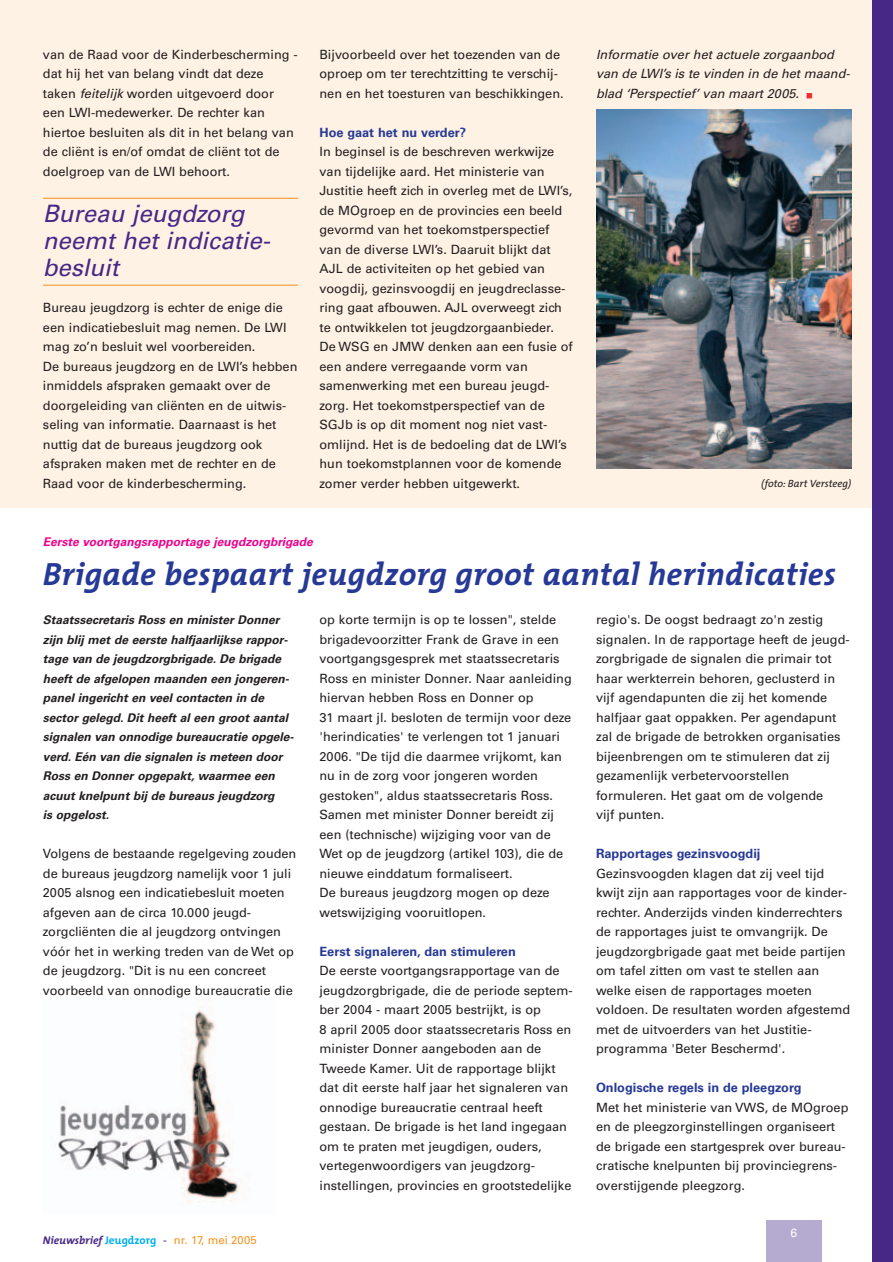
<style>
.page{position:relative;width:893px;height:1262px;background:#fff}
.page>*{position:absolute;margin:0;border:0;box-sizing:border-box;transform-origin:0 0}
.t1{font:italic 700 32.25px "The Mix";letter-spacing:.01em;color:#263996}
.t2{font:italic 24px/27px "Univers";color:#472887}
.t3{font:12.75px/19.5px "Univers";color:#231f20}
.t4{font:700 12.75px "Univers";color:#263996}
.t5{font:italic 12.75px/19.5px "Univers";letter-spacing:-.005em;color:#231f20}
.t6{font:italic 700 12px/19.5px "Univers";color:#231f20}
.t7{font:italic 700 12px "Univers";color:#ed028c}
.t8{font:12px "Univers";color:#fff}
.t9{font:11.25px "Univers";color:#f6911e}
.t10{font:italic 10.5px "The Mix";color:#231f20}
.s1{font-style:italic}
.s2{font-family:"The Mix";font-weight:700;font-style:italic;color:#472887}
.s3{font-family:"The Mix";font-weight:700;color:#00aeef}
.s4{color:#472887}
</style>
<div class="page">
<div style="left:0;top:0;width:892px;height:507px;background:#fef2e4"></div>
<div style="left:766px;top:1220px;width:55px;height:42px;background:#b5aad0"></div>
<hr style="left:43px;top:198px;width:255px;height:1px;background:#f6911e">
<hr style="left:43px;top:285px;width:255px;height:1px;background:#f6911e">
<div style="left:872px;top:0;width:20px;height:1262px;background:#472887"></div>
<img style="left:57px;top:1006px;width:182px;height:197px">
<img style="left:596px;top:110px;width:255px;height:358px">
<p class="t3" style="left:43px;top:45px;width:256px">van de Raad voor de Kinderbescherming - dat hij het van belang vindt dat deze taken <span class="s1">feitelijk</span> worden uitgevoerd door een LWI-medewerker. De rechter kan hiertoe besluiten als dit in het belang van de cliënt is en/of omdat de cliënt tot de doelgroep van de LWI behoort.</p>
<h2 class="t2" style="left:43px;top:202px;width:229px">Bureau jeugdzorg neemt het indicatie&shy;besluit</h2>
<p class="t3" style="left:43px;top:299px;width:256px">Bureau jeugdzorg is echter de enige die een indicatiebesluit mag nemen. De LWI mag zo’n besluit wel voorbereiden.<br>De bureaus jeugdzorg en de LWI’s hebben inmiddels afspraken gemaakt over de doorgeleiding van cliënten en de uitwis&shy;seling van informatie. Daarnaast is het nuttig dat de bureaus jeugdzorg ook afspraken maken met de rechter en de Raad voor de kinderbescherming.</p>
<p class="t3" style="left:319px;top:45px;width:246px">Bijvoorbeeld over het toezenden van de oproep om ter terechtzitting te verschij&shy;nen en het toesturen van beschikkingen.</p>
<p class="t4" style="left:319px;top:127px;width:148px">Hoe gaat het nu verder?</p>
<p class="t3" style="left:319px;top:143px;width:255px">In beginsel is de beschreven werkwijze van tijdelijke aard. Het ministerie van Justitie heeft zich in overleg met de LWI’s, de MOgroep en de provincies een beeld gevormd van het toekomstperspectief van de diverse LWI’s. Daaruit blijkt dat AJL de activiteiten op het gebied van voogdij, gezinsvoogdij en jeugdreclasse&shy;ring gaat afbouwen. AJL overweegt zich te ontwikkelen tot jeugdzorgaanbieder.<br>De WSG en JMW denken aan een fusie of een andere verregaande vorm van samenwerking met een bureau jeugd&shy;zorg. Het toekomstperspectief van de SGJb is op dit moment nog niet vast&shy;omlijnd. Het is de bedoeling dat de LWI’s hun toekomstplannen voor de komende zomer verder hebben uitgewerkt.</p>
<p class="t5" style="left:596px;top:45px;width:255px">Informatie over het actuele zorgaanbod van de LWI’s is te vinden in de het maand&shy;blad ‘Perspectief’ van maart 2005.</p>
<p class="t10" style="left:761px;top:479px;width:92px">(foto: Bart Versteeg)</p>
<p class="t7" style="left:43px;top:537px;width:271px">Eerste voortgangsrapportage jeugdzorgbrigade</p>
<h1 class="t1" style="left:43px;top:560px;width:794px">Brigade bespaart jeugdzorg groot aantal herindicaties</h1>
<p class="t6" style="left:43px;top:611px;width:252px">Staatssecretaris Ross en minister Donner zijn blij met de eerste halfjaarlijkse rappor&shy;tage van de jeugdzorgbrigade. De brigade heeft de afgelopen maanden een jongeren&shy;panel ingericht en veel contacten in de sector gelegd. Dit heeft al een groot aantal signalen van onnodige bureaucratie opgele&shy;verd. Eén van die signalen is meteen door Ross en Donner opgepakt, waarmee een acuut knelpunt bij de bureaus jeugdzorg<br>is opgelost.</p>
<p class="t3" style="left:43px;top:845px;width:255px">Volgens de bestaande regelgeving zouden de bureaus jeugdzorg namelijk voor 1 juli 2005 alsnog een indicatiebesluit moeten afgeven aan de circa 10.000 jeugd&shy;zorgcliënten die al jeugdzorg ontvingen vóór het in werking treden van de Wet op de jeugdzorg. "Dit is nu een concreet voorbeeld van onnodige bureaucratie die</p>
<p class="t9" style="left:43px;top:1236px;width:215px"><span class="s2">Nieuwsbrief</span> <span class="s3">Jeugdzorg</span> <span class="s4">-</span> nr. 17, mei 2005</p>
<p class="t3" style="left:319px;top:611px;width:254px">op korte termijn is op te lossen", stelde brigadevoorzitter Frank de Grave in een voortgangsgesprek met staatssecretaris Ross en minister Donner. Naar aanleiding hiervan hebben Ross en Donner op<br>31 maart jl. besloten de termijn voor deze 'herindicaties' te verlengen tot 1 januari 2006. "De tijd die daarmee vrijkomt, kan nu in de zorg voor jongeren worden gestoken", aldus staatssecretaris Ross.<br>Samen met minister Donner bereidt zij een (technische) wijziging voor van de Wet op de jeugdzorg (artikel 103), die de nieuwe einddatum formaliseert.<br>De bureaus jeugdzorg mogen op deze wetswijziging vooruitlopen.</p>
<p class="t4" style="left:319px;top:946px;width:198px">Eerst signaleren, dan stimuleren</p>
<p class="t3" style="left:319px;top:962px;width:255px">De eerste voortgangsrapportage van de jeugdzorgbrigade, die de periode septem&shy;ber 2004 - maart 2005 bestrijkt, is op<br>8 april 2005 door staatssecretaris Ross en minister Donner aangeboden aan de Tweede Kamer. Uit de rapportage blijkt dat dit eerste half jaar het signaleren van onnodige bureaucratie centraal heeft gestaan. De brigade is het land ingegaan om te praten met jeugdigen, ouders, vertegenwoordigers van jeugdzorg&shy;instellingen, provincies en grootstedelijke</p>
<p class="t3" style="left:596px;top:611px;width:255px">regio's. De oogst bedraagt zo'n zestig signalen. In de rapportage heeft de jeugd&shy;zorgbrigade de signalen die primair tot haar werkterrein behoren, geclusterd in vijf agendapunten die zij het komende halfjaar gaat oppakken. Per agendapunt zal de brigade de betrokken organisaties bijeenbrengen om te stimuleren dat zij gezamenlijk verbetervoorstellen formuleren. Het gaat om de volgende<br>vijf punten.</p>
<p class="t4" style="left:596px;top:849px;width:166px">Rapportages gezinsvoogdij</p>
<p class="t3" style="left:596px;top:864px;width:256px">Gezinsvoogden klagen dat zij veel tijd kwijt zijn aan rapportages voor de kinder&shy;rechter. Anderzijds vinden kinderrechters de rapportages juist te omvangrijk. De jeugdzorgbrigade gaat met beide partijen om tafel zitten om vast te stellen aan welke eisen de rapportages moeten voldoen. De resultaten worden afgestemd met de uitvoerders van het Justitie&shy;programma 'Beter Beschermd'.</p>
<p class="t4" style="left:596px;top:1083px;width:207px">Onlogische regels in de pleegzorg</p>
<p class="t3" style="left:596px;top:1098px;width:254px">Met het ministerie van VWS, de MOgroep en de pleegzorginstellingen organiseert de brigade een startgesprek over bureau&shy;cratische knelpunten bij provinciegrens&shy;overstijgende pleegzorg.</p>
<p class="t8" style="left:790px;top:1228px;width:8px">6</p>
</div>
